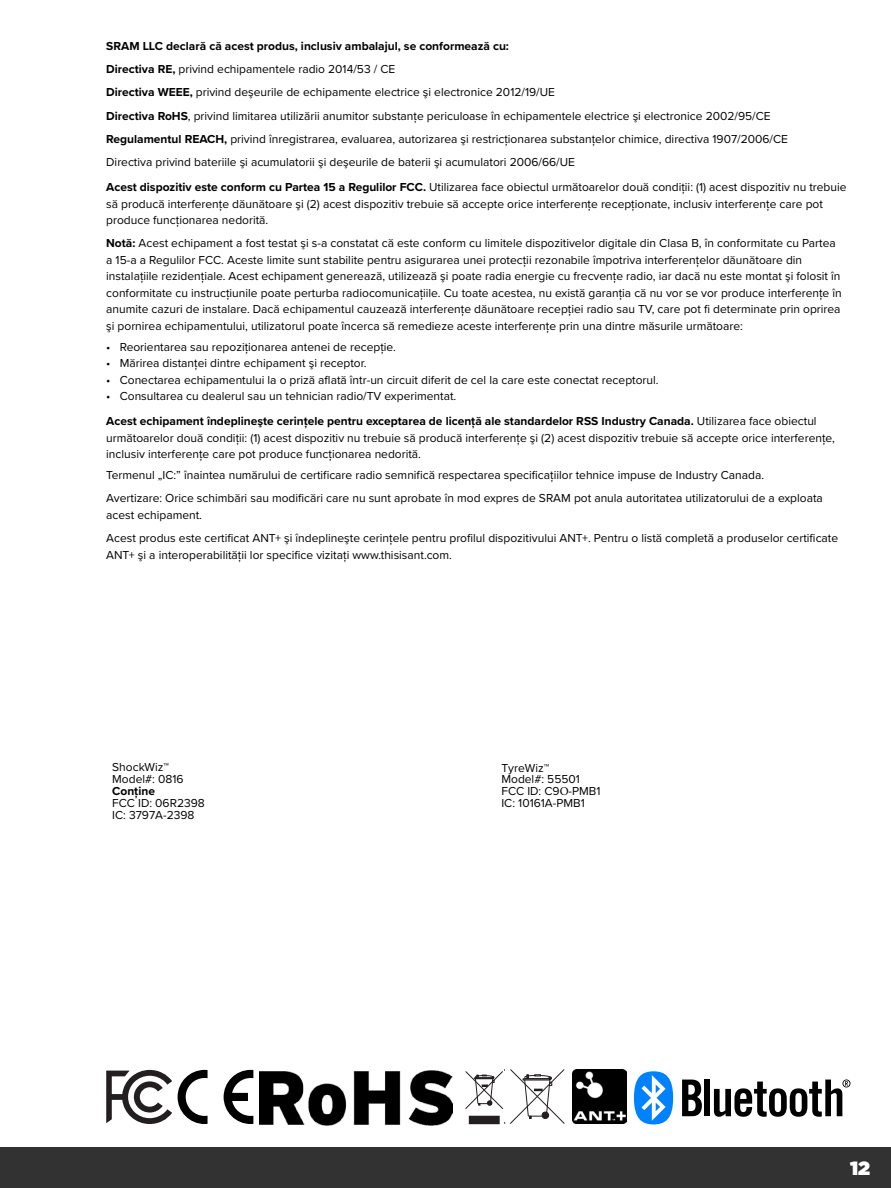
<style>
.page{position:relative;width:891px;height:1188px;background:#fff}
.page>*{position:absolute;margin:0;border:0;box-sizing:border-box;transform-origin:0 0}
.t1{font:900 19.2px "Gotham";color:#fff}
.User_Manual_Text_-_N{font:12px/16.5px "Proxima Nova";color:#000}
.User_Manual_Text_-_N-2{font:700 12px "Proxima Nova";color:#000}
.TableText{font:12px/11.7px "Proxima Nova";color:#000}
.s1{font-weight:700}
.s2{font-family:"Minion Pro"}
</style>
<div class="page">
<div style="left:0;top:1148px;width:891px;height:40px;background:#323232"></div>
<svg style="left:224px;top:1070px;width:29px;height:54px"></svg>
<svg style="left:178px;top:1070px;width:30px;height:54px"></svg>
<svg style="left:465px;top:1069px;width:100px;height:55px"></svg>
<svg style="left:106px;top:1070px;width:66px;height:54px"></svg>
<img style="left:572px;top:1069px;width:54px;height:54px">
<img style="left:260px;top:1070px;width:193px;height:56px">
<svg style="left:682px;top:1080px;width:20px;height:36px"></svg>
<div style="left:704px;top:1080px;width:6px;height:36px;background:#000"></div>
<svg style="left:714px;top:1079px;width:137px;height:38px"></svg>
<svg style="left:634px;top:1071px;width:39px;height:53px"></svg>
<p class="User_Manual_Text_-_N-2" style="left:106px;top:37px;width:404px">SRAM LLC declară că acest produs, inclusiv ambalajul, se conformează cu:</p>
<p class="User_Manual_Text_-_N" style="left:106px;top:60px;width:291px"><span class="s1">Directiva RE,</span> privind echipamentele radio 2014/53 / CE</p>
<p class="User_Manual_Text_-_N" style="left:106px;top:84px;width:450px"><span class="s1">Directiva WEEE,</span> privind deşeurile de echipamente electrice şi electronice 2012/19/UE</p>
<p class="User_Manual_Text_-_N" style="left:106px;top:107px;width:666px"><span class="s1">Directiva RoHS</span>, privind limitarea utilizării anumitor substanţe periculoase în echipamentele electrice şi electronice 2002/95/CE</p>
<p class="User_Manual_Text_-_N" style="left:106px;top:130px;width:683px"><span class="s1">Regulamentul REACH,</span> privind înregistrarea, evaluarea, autorizarea şi restricţionarea substanţelor chimice, directiva 1907/2006/CE</p>
<p class="User_Manual_Text_-_N" style="left:106px;top:153px;width:470px">Directiva privind bateriile şi acumulatorii şi deşeurile de baterii şi acumulatori 2006/66/UE</p>
<p class="User_Manual_Text_-_N" style="left:106px;top:178px;width:742px"><span class="s1">Acest dispozitiv este conform cu Partea 15 a Regulilor FCC.</span> Utilizarea face obiectul următoarelor două condiţii: (1) acest dispozitiv nu trebuie să producă interferenţe dăunătoare şi (2) acest dispozitiv trebuie să accepte orice interferenţe recepţionate, inclusiv interferenţe care pot produce funcţionarea nedorită.</p>
<p class="User_Manual_Text_-_N" style="left:106px;top:235px;width:737px"><span class="s1">Notă:</span> Acest echipament a fost testat şi s-a constatat că este conform cu limitele dispozitivelor digitale din Clasa B, în conformitate cu Partea a 15-a a Regulilor FCC. Aceste limite sunt stabilite pentru asigurarea unei protecţii rezonabile împotriva interferenţelor dăunătoare din instalaţiile rezidenţiale. Acest echipament generează, utilizează şi poate radia energie cu frecvenţe radio, iar dacă nu este montat şi folosit în conformitate cu instrucţiunile poate perturba radiocomunicaţiile. Cu toate acestea, nu există garanţia că nu vor se vor produce interferenţe în anumite cazuri de instalare. Dacă echipamentul cauzează interferenţe dăunătoare recepţiei radio sau TV, care pot fi determinate prin oprirea şi pornirea echipamentului, utilizatorul poate încerca să remedieze aceste interferenţe prin una dintre măsurile următoare:</p>
<p class="User_Manual_Text_-_N" style="left:106px;top:338px;width:291px">• Reorientarea sau repoziţionarea antenei de recepţie.</p>
<p class="User_Manual_Text_-_N" style="left:106px;top:354px;width:262px">• Mărirea distanţei dintre echipament şi receptor.</p>
<p class="User_Manual_Text_-_N" style="left:106px;top:371px;width:554px">• Conectarea echipamentului la o priză aflată într-un circuit diferit de cel la care este conectat receptorul.</p>
<p class="User_Manual_Text_-_N" style="left:106px;top:387px;width:352px">• Consultarea cu dealerul sau un tehnician radio/TV experimentat.</p>
<p class="User_Manual_Text_-_N" style="left:106px;top:412px;width:730px"><span class="s1">Acest echipament îndeplineşte cerinţele pentru exceptarea de licenţă ale standardelor RSS Industry Canada.</span> Utilizarea face obiectul următoarelor două condiţii: (1) acest dispozitiv nu trebuie să producă interferenţe şi (2) acest dispozitiv trebuie să accepte orice interferenţe, inclusiv interferenţe care pot produce funcţionarea nedorită.</p>
<p class="User_Manual_Text_-_N" style="left:106px;top:466px;width:659px">Termenul „IC:” înaintea numărului de certificare radio semnifică respectarea specificaţiilor tehnice impuse de Industry Canada.</p>
<p class="User_Manual_Text_-_N" style="left:106px;top:489px;width:718px">Avertizare: Orice schimbări sau modificări care nu sunt aprobate în mod expres de SRAM pot anula autoritatea utilizatorului de a exploata acest echipament.</p>
<p class="User_Manual_Text_-_N" style="left:106px;top:529px;width:733px">Acest produs este certificat ANT+ şi îndeplineşte cerinţele pentru profilul dispozitivului ANT+. Pentru o listă completă a produselor certificate<br>ANT+ şi a interoperabilităţii lor specifice vizitaţi www.thisisant.com.</p>
<p class="User_Manual_Text_-_N" style="left:112px;top:759px;width:58px">ShockWiz™</p>
<p class="User_Manual_Text_-_N" style="left:112px;top:771px;width:73px">Model#: 0816</p>
<p class="User_Manual_Text_-_N-2" style="left:112px;top:783px;width:44px">Conţine</p>
<p class="User_Manual_Text_-_N" style="left:112px;top:795px;width:94px">FCC ID: 06R2398</p>
<p class="User_Manual_Text_-_N" style="left:112px;top:807px;width:84px">IC: 3797A-2398</p>
<p class="TableText" style="left:501px;top:761px;width:101px">TyreWiz™<br>Model#: 55501<br>FCC ID: C9<span class="s2">O</span>-PMB1<br>IC: 10161A-PMB1</p>
<h1 class="t1" style="left:850px;top:1154px;width:22px">12</h1>
</div>
